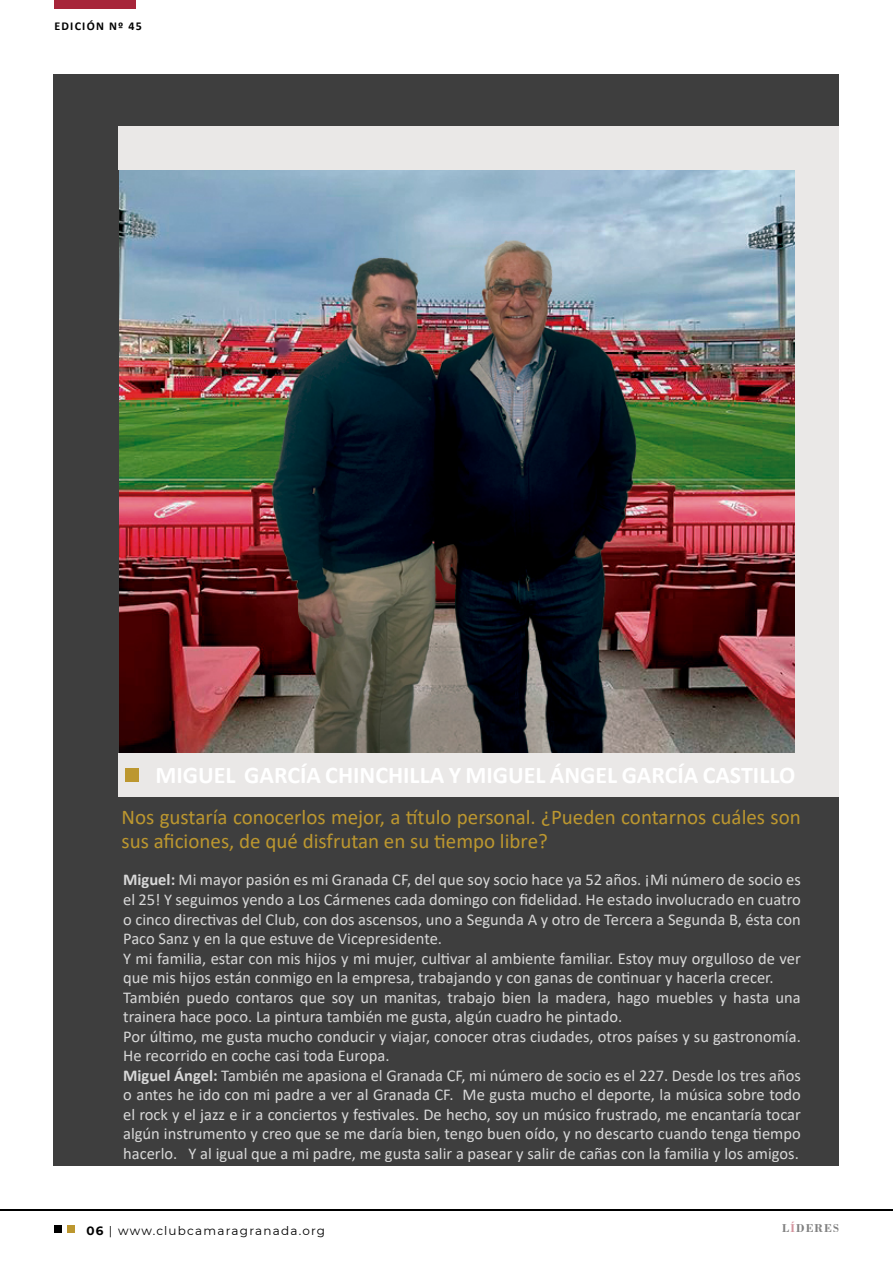
<style>
.page{position:relative;width:893px;height:1263px;background:#fff}
.page>*{position:absolute;margin:0;border:0;box-sizing:border-box;transform-origin:0 0}
.t1{font:700 24px "Calibri";color:#fff}
.t2{font:21px/24px "Calibri";color:#bc972f}
.t3{font:16.5px/19.5px "Calibri";color:#fff}
.t4{font:12px "Montserrat";letter-spacing:.1em;color:#000}
.t5{font:700 12px "Calibri";letter-spacing:.1em;color:#000}
.t6{font:700 12px "Bodoni";letter-spacing:.1em;color:#000}
.s1{font-weight:700}
.s2{color:#a7253a}
</style>
<div class="page">
<div style="left:53px;top:74px;width:786px;height:1091px;background:#3e3e3e"></div>
<img style="left:119px;top:170px;width:720px;height:583px">
<hr style="left:0;top:1209px;width:893px;height:1px;background:#000">
<div style="left:54px;top:1225px;width:7px;height:7px;background:#000"></div>
<div style="left:68px;top:1225px;width:7px;height:7px;background:#bc972f"></div>
<div style="left:119px;top:126px;width:720px;height:44px;background:#eae8e7"></div>
<div style="left:795px;top:129px;width:43px;height:666px;background:#eae8e7"></div>
<div style="left:119px;top:753px;width:720px;height:43px;background:#eae8e7"></div>
<div style="left:126px;top:768px;width:13px;height:13px;background:#bc972f"></div>
<div style="left:54px;top:0;width:82px;height:9px;background:#a7253a"></div>
<p class="t5" style="left:55px;top:18px;width:89px">EDICIÓN Nº 45</p>
<h1 class="t1" style="left:156px;top:758px;width:641px">MIGUEL GARCÍA CHINCHILLA Y MIGUEL ÁNGEL GARCÍA CASTILLO</h1>
<p class="t2" style="left:122px;top:804px;width:681px">Nos gustaría conocerlos mejor, a título personal. ¿Pueden contarnos cuáles son sus aficiones, de qué disfrutan en su tiempo libre?</p>
<p class="t3" style="left:123px;top:870px;width:679px"><span class="s1">Miguel:</span> Mi mayor pasión es mi Granada CF, del que soy socio hace ya 52 años. ¡Mi número de socio es el 25! Y seguimos yendo a Los Cármenes cada domingo con fidelidad. He estado involucrado en cuatro o cinco directivas del Club, con dos ascensos, uno a Segunda A y otro de Tercera a Segunda B, ésta con Paco Sanz y en la que estuve de Vicepresidente.<br>Y mi familia, estar con mis hijos y mi mujer, cultivar al ambiente familiar. Estoy muy orgulloso de ver que mis hijos están conmigo en la empresa, trabajando y con ganas de continuar y hacerla crecer.<br>También puedo contaros que soy un manitas, trabajo bien la madera, hago muebles y hasta una trainera hace poco. La pintura también me gusta, algún cuadro he pintado.<br>Por último, me gusta mucho conducir y viajar, conocer otras ciudades, otros países y su gastronomía.<br>He recorrido en coche casi toda Europa.<br><span class="s1">Miguel Ángel:</span> También me apasiona el Granada CF, mi número de socio es el 227. Desde los tres años o antes he ido con mi padre a ver al Granada CF. Me gusta mucho el deporte, la música sobre todo el rock y el jazz e ir a conciertos y festivales. De hecho, soy un músico frustrado, me encantaría tocar algún instrumento y creo que se me daría bien, tengo buen oído, y no descarto cuando tenga tiempo hacerlo. Y al igual que a mi padre, me gusta salir a pasear y salir de cañas con la familia y los amigos.</p>
<p class="t4" style="left:86px;top:1223px;width:240px"><span class="s1">06</span> | www.clubcamaragranada.org</p>
<p class="t6" style="left:782px;top:1220px;width:58px">L<span class="s2">Í</span>DERES</p>
</div>
